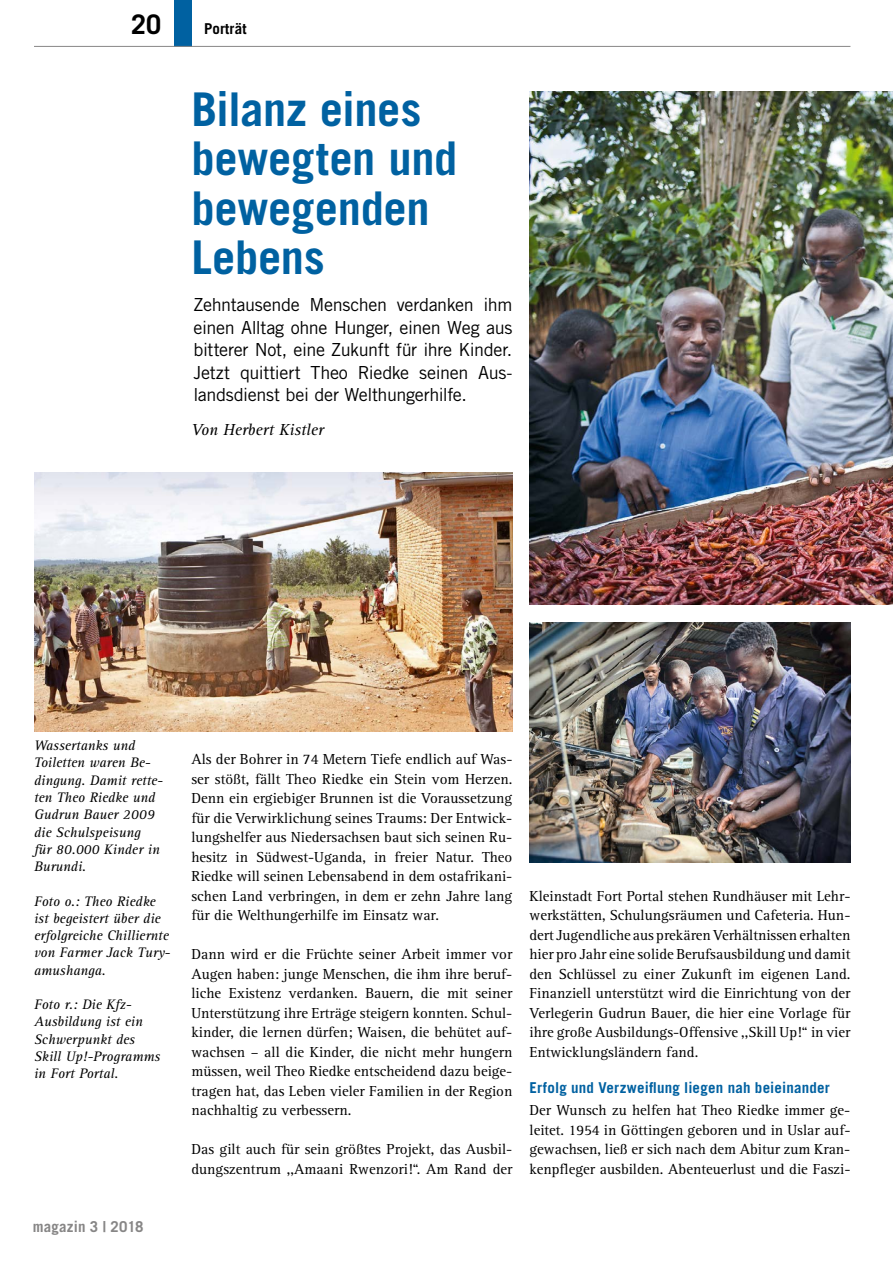
<style>
.page{position:relative;width:893px;height:1263px;background:#fff}
.page>*{position:absolute;margin:0;border:0;box-sizing:border-box;transform-origin:0 0}
.t1{font:700 46.5px/49.5px "Trade Gothic LT";letter-spacing:-.005em;color:#0061a1}
.t2{font:700 27px "Trade Gothic LT";color:#000}
.t3{font:18px/22.5px "Trade Gothic LT";letter-spacing:-.025em;color:#000;text-align:justify}
.t4{font:italic 16.5px "Rotis Serif";color:#000}
.t5{font:15px/19.5px "Rotis Serif";color:#000;text-align:justify}
.t6{font:700 15px "Trade Gothic LT";letter-spacing:.015em;color:#0061a1}
.t7{font:700 15px "Trade Gothic LT";letter-spacing:.01em;color:#878686}
.t8{font:700 15px "Trade Gothic LT";letter-spacing:.01em;color:#000}
.t9{font:italic 14.25px/17.2px "Rotis Serif";color:#000}
</style>
<div class="page">
<div style="left:174px;top:0;width:17px;height:46px;background:#0061a1"></div>
<hr style="left:34px;top:46px;width:816px;height:1px;background:#878686">
<img style="left:529px;top:91px;width:364px;height:514px">
<img style="left:529px;top:622px;width:321px;height:240px">
<img style="left:34px;top:472px;width:478px;height:259px">
<h2 class="t2" style="left:131px;top:8px;width:32px">20</h2>
<p class="t8" style="left:204px;top:19px;width:44px">Porträt</p>
<h1 class="t1" style="left:191px;top:84px;width:268px">Bilanz eines bewegten und bewegenden<br>Lebens</h1>
<p class="t3" style="left:193px;top:293px;width:320px">Zehntausende Menschen verdanken ihm einen Alltag ohne Hunger, einen Weg aus bitterer Not, eine Zukunft für ihre Kinder.<br>Jetzt quittiert Theo Riedke seinen Aus&shy;landsdienst bei der Welthungerhilfe.</p>
<p class="t4" style="left:191px;top:421px;width:134px">Von Herbert Kistler</p>
<p class="t9" style="left:34px;top:737px;width:131px">Wassertanks und<br>Toiletten waren Be&shy;dingung. Damit rette&shy;ten Theo Riedke und<br>Gudrun Bauer 2009 die Schulspeisung<br>für 80.000 Kinder in<br>Burundi.</p>
<p class="t9" style="left:34px;top:893px;width:138px">Foto o.: Theo Riedke ist begeistert über die erfolgreiche Chilliernte von Farmer Jack Tury&shy;amushanga.</p>
<p class="t9" style="left:34px;top:996px;width:128px">Foto r.: Die Kfz-<br>Ausbildung ist ein<br>Schwerpunkt des<br>Skill Up!-Programms in Fort Portal.</p>
<p class="t7" style="left:33px;top:1217px;width:112px">magazin 3 | 2018</p>
<p class="t5" style="left:191px;top:750px;width:322px">Als der Bohrer in 74 Metern Tiefe endlich auf Was&shy;ser stößt, fällt Theo Riedke ein Stein vom Herzen.<br>Denn ein ergiebiger Brunnen ist die Voraussetzung für die Verwirklichung seines Traums: Der Entwick&shy;lungshelfer aus Niedersachsen baut sich seinen Ru&shy;hesitz in Südwest-Uganda, in freier Natur. Theo Riedke will seinen Lebensabend in dem ostafrikani&shy;schen Land verbringen, in dem er zehn Jahre lang für die Welthungerhilfe im Einsatz war.</p>
<p class="t5" style="left:191px;top:945px;width:322px">Dann wird er die Früchte seiner Arbeit immer vor Augen haben: junge Menschen, die ihm ihre beruf&shy;liche Existenz verdanken. Bauern, die mit seiner Unterstützung ihre Erträge steigern konnten. Schul&shy;kinder, die lernen dürfen; Waisen, die behütet auf&shy;wachsen – all die Kinder, die nicht mehr hungern müssen, weil Theo Riedke entscheidend dazu beige&shy;tragen hat, das Leben vieler Familien in der Region nachhaltig zu verbessern.</p>
<p class="t5" style="left:191px;top:1140px;width:322px">Das gilt auch für sein größtes Projekt, das Ausbil&shy;dungszentrum ,,Amaani Rwenzori!“. Am Rand der</p>
<p class="t5" style="left:529px;top:886px;width:322px">Kleinstadt Fort Portal stehen Rundhäuser mit Lehr&shy;werkstätten, Schulungsräumen und Cafeteria. Hun&shy;dert Jugendliche aus prekären Verhältnissen erhalten hier pro Jahr eine solide Berufsausbildung und damit den Schlüssel zu einer Zukunft im eigenen Land.<br>Finanziell unterstützt wird die Einrichtung von der Verlegerin Gudrun Bauer, die hier eine Vorlage für ihre große Ausbildungs-Offensive ,,Skill Up!“ in vier Entwicklungsländern fand.</p>
<p class="t6" style="left:529px;top:1078px;width:302px">Erfolg und Verzweiflung liegen nah beieinander</p>
<p class="t5" style="left:529px;top:1101px;width:322px">Der Wunsch zu helfen hat Theo Riedke immer ge&shy;leitet. 1954 in Göttingen geboren und in Uslar auf&shy;gewachsen, ließ er sich nach dem Abitur zum Kran&shy;kenpfleger ausbilden. Abenteuerlust und die Faszi-</p>
</div>
